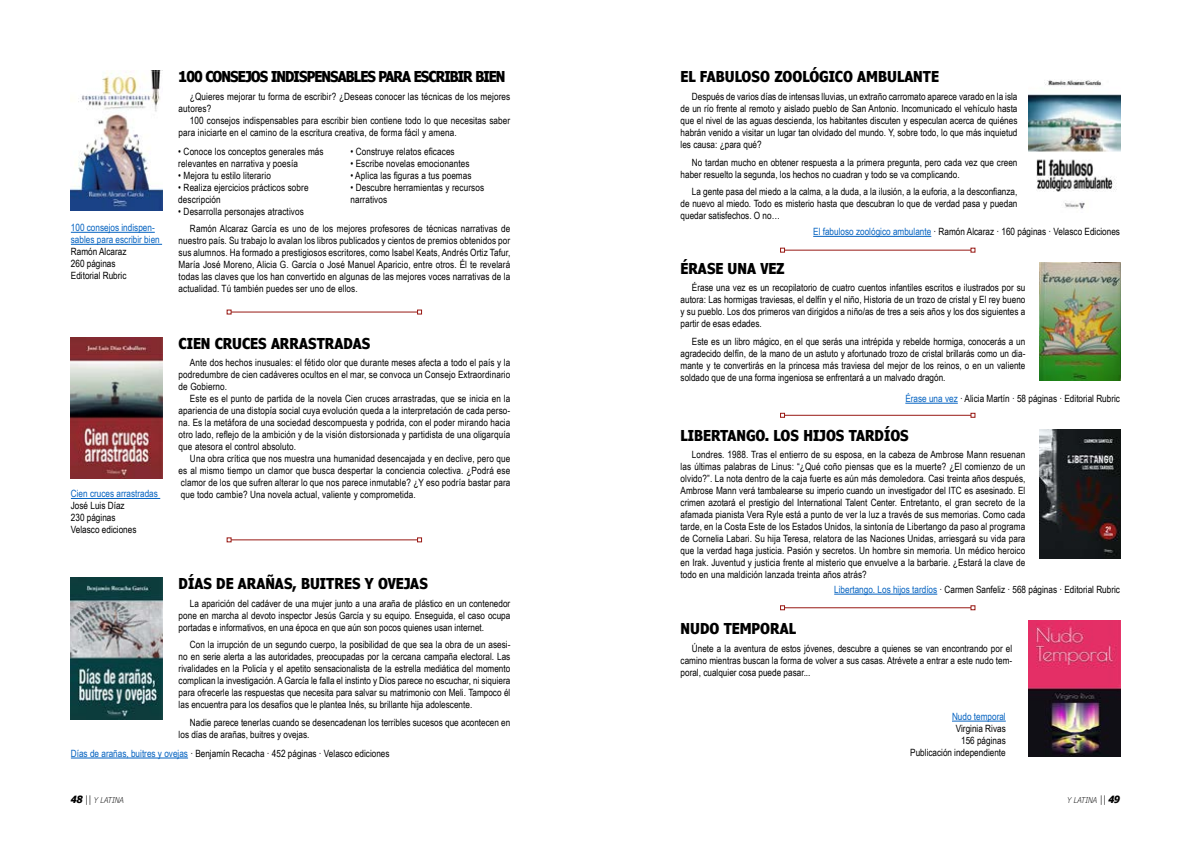
<style>
.page{position:relative;width:1191px;height:842px;background:#fff}
.page>*{position:absolute;margin:0;border:0;box-sizing:border-box;transform-origin:0 0}
.t1{font:700 condensed 15px "Verdana Pro";color:#000}
.t2{font:700 condensed 15px "Verdana Pro";letter-spacing:-.06em;color:#000}
.t3{font:10px/12px "Arial Narrow";color:#000;text-align:justify}
.t4{font:10px/12px "Arial Narrow";color:#0563c1}
.t5{font:italic 300 condensed 8px "Verdana Pro";color:#000}
.s1{color:#0563c1}
.s2{font-weight:700;font-size:10px}
.s3{font-size:10px}
</style>
<div class="page">
<hr style="left:231px;top:539px;width:186px;height:1px;background:#981914">
<svg style="left:227px;top:537px;width:5px;height:5px"></svg>
<svg style="left:417px;top:537px;width:5px;height:5px"></svg>
<hr style="left:231px;top:312px;width:186px;height:1px;background:#981914">
<svg style="left:227px;top:310px;width:5px;height:5px"></svg>
<svg style="left:417px;top:310px;width:5px;height:5px"></svg>
<img style="left:71px;top:578px;width:91px;height:141px">
<hr style="left:71px;top:758px;width:117px;height:1px;background:#0563c1">
<img style="left:71px;top:338px;width:91px;height:140px">
<hr style="left:71px;top:498px;width:89px;height:1px;background:#0563c1">
<img style="left:71px;top:71px;width:91px;height:140px">
<hr style="left:71px;top:232px;width:84px;height:1px;background:#0563c1">
<hr style="left:71px;top:244px;width:91px;height:1px;background:#0563c1">
<img style="left:1028px;top:620px;width:92px;height:137px">
<hr style="left:952px;top:721px;width:53px;height:1px;background:#0563c1">
<img style="left:1028px;top:80px;width:92px;height:129px">
<hr style="left:813px;top:236px;width:118px;height:1px;background:#0563c1">
<hr style="left:784px;top:250px;width:187px;height:1px;background:#981914">
<svg style="left:780px;top:248px;width:5px;height:5px"></svg>
<svg style="left:970px;top:248px;width:5px;height:5px"></svg>
<hr style="left:784px;top:607px;width:187px;height:1px;background:#981914">
<svg style="left:780px;top:605px;width:5px;height:5px"></svg>
<svg style="left:970px;top:605px;width:5px;height:5px"></svg>
<img style="left:1039px;top:429px;width:81px;height:130px">
<hr style="left:834px;top:594px;width:103px;height:1px;background:#0563c1">
<img style="left:1039px;top:262px;width:81px;height:118px">
<hr style="left:905px;top:403px;width:52px;height:1px;background:#0563c1">
<hr style="left:784px;top:415px;width:187px;height:1px;background:#981914">
<svg style="left:780px;top:413px;width:5px;height:5px"></svg>
<svg style="left:970px;top:413px;width:5px;height:5px"></svg>
<h1 class="t2" style="left:179px;top:67px;width:328px">100 CONSEJOS INDISPENSABLES PARA ESCRIBIR BIEN</h1>
<p class="t3" style="left:179px;top:90px;width:333px;text-indent:11px">¿Quieres mejorar tu forma de escribir? ¿Deseas conocer las técnicas de los mejores autores?</p>
<p class="t3" style="left:179px;top:114px;width:333px;text-indent:11px">100 consejos indispensables para escribir bien contiene todo lo que necesitas saber para iniciarte en el camino de la escritura creativa, de forma fácil y amena.</p>
<p class="t4" style="left:71px;top:221px;width:90px">100 consejos indispen&shy;sables para escribir bien</p>
<p class="t3" style="left:71px;top:245px;width:57px;text-align:left">Ramón Alcaraz<br>260 páginas<br>Editorial Rubric</p>
<p class="t3" style="left:178px;top:145px;width:147px">• Conoce los conceptos generales más relevantes en narrativa y poesía</p>
<p class="t3" style="left:178px;top:169px;width:94px">• Mejora tu estilo literario</p>
<p class="t3" style="left:178px;top:181px;width:132px">• Realiza ejercicios prácticos sobre descripción</p>
<p class="t3" style="left:178px;top:205px;width:127px">• Desarrolla personajes atractivos</p>
<p class="t3" style="left:350px;top:145px;width:106px">• Construye relatos eficaces</p>
<p class="t3" style="left:350px;top:157px;width:121px">• Escribe novelas emocionantes</p>
<p class="t3" style="left:350px;top:169px;width:123px">• Aplica las figuras a tus poemas</p>
<p class="t3" style="left:350px;top:181px;width:135px">• Descubre herramientas y recursos narrativos</p>
<p class="t3" style="left:179px;top:222px;width:333px;text-indent:11px">Ramón Alcaraz García es uno de los mejores profesores de técnicas narrativas de nuestro país. Su trabajo lo avalan los libros publicados y cientos de premios obtenidos por sus alumnos. Ha formado a prestigiosos escritores, como Isabel Keats, Andrés Ortiz Tafur, María José Moreno, Alicia G. García o José Manuel Aparicio, entre otros. Él te revelará todas las claves que los han convertido en algunas de las mejores voces narrativas de la actualidad. Tú también puedes ser uno de ellos.</p>
<h1 class="t1" style="left:179px;top:333px;width:193px">CIEN CRUCES ARRASTRADAS</h1>
<p class="t3" style="left:179px;top:356px;width:333px;text-indent:11px">Ante dos hechos inusuales: el fétido olor que durante meses afecta a todo el país y la podredumbre de cien cadáveres ocultos en el mar, se convoca un Consejo Extraordinario de Gobierno.</p>
<p class="t3" style="left:179px;top:392px;width:333px;text-indent:11px">Este es el punto de partida de la novela Cien cruces arrastradas, que se inicia en la apariencia de una distopía social cuya evolución queda a la interpretación de cada perso&shy;na. Es la metáfora de una sociedad descompuesta y podrida, con el poder mirando hacia otro lado, reflejo de la ambición y de la visión distorsionada y partidista de una oligarquía que atesora el control absoluto.</p>
<p class="t3" style="left:179px;top:452px;width:333px;text-indent:11px">Una obra crítica que nos muestra una humanidad desencajada y en declive, pero que es al mismo tiempo un clamor que busca despertar la conciencia colectiva. ¿Podrá ese clamor de los que sufren alterar lo que nos parece inmutable? ¿Y eso podría bastar para</p>
<p class="t4" style="left:71px;top:487px;width:89px">Cien cruces arrastradas</p>
<p class="t3" style="left:181px;top:488px;width:236px">que todo cambie? Una novela actual, valiente y comprometida.</p>
<p class="t3" style="left:71px;top:499px;width:67px;text-align:left">José Luis Díaz<br>230 páginas<br>Velasco ediciones</p>
<h1 class="t1" style="left:179px;top:573px;width:251px">DÍAS DE ARAÑAS, BUITRES Y OVEJAS</h1>
<p class="t3" style="left:179px;top:597px;width:333px;text-indent:11px">La aparición del cadáver de una mujer junto a una araña de plástico en un contenedor pone en marcha al devoto inspector Jesús García y su equipo. Enseguida, el caso ocupa portadas e informativos, en una época en que aún son pocos quienes usan internet.</p>
<p class="t3" style="left:179px;top:638px;width:333px;text-indent:11px">Con la irrupción de un segundo cuerpo, la posibilidad de que sea la obra de un asesi&shy;no en serie alerta a las autoridades, preocupadas por la cercana campaña electoral. Las rivalidades en la Policía y el apetito sensacionalista de la estrella mediática del momento complican la investigación. A García le falla el instinto y Dios parece no escuchar, ni siquiera para ofrecerle las respuestas que necesita para salvar su matrimonio con Meli. Tampoco él las encuentra para los desafíos que le plantea Inés, su brillante hija adolescente.</p>
<p class="t3" style="left:179px;top:716px;width:333px;text-indent:11px">Nadie parece tenerlas cuando se desencadenan los terribles sucesos que acontecen en los días de arañas, buitres y ovejas.</p>
<p class="t3" style="left:71px;top:747px;width:320px"><span class="s1">Días de arañas, buitres y ovejas</span> · Benjamín Recacha · 452 páginas · Velasco ediciones</p>
<h1 class="t1" style="left:680px;top:67px;width:260px">EL FABULOSO ZOOLÓGICO AMBULANTE</h1>
<p class="t3" style="left:680px;top:90px;width:338px;text-indent:11px">Después de varios días de intensas lluvias, un extraño carromato aparece varado en la isla de un río frente al remoto y aislado pueblo de San Antonio. Incomunicado el vehículo hasta que el nivel de las aguas descienda, los habitantes discuten y especulan acerca de quiénes habrán venido a visitar un lugar tan olvidado del mundo. Y, sobre todo, lo que más inquietud les causa: ¿para qué?</p>
<p class="t3" style="left:680px;top:156px;width:338px;text-indent:11px">No tardan mucho en obtener respuesta a la primera pregunta, pero cada vez que creen haber resuelto la segunda, los hechos no cuadran y todo se va complicando.</p>
<p class="t3" style="left:680px;top:185px;width:338px;text-indent:11px">La gente pasa del miedo a la calma, a la duda, a la ilusión, a la euforia, a la desconfianza, de nuevo al miedo. Todo es misterio hasta que descubran lo que de verdad pasa y puedan quedar satisfechos. O no…</p>
<p class="t3" style="left:813px;top:225px;width:308px"><span class="s1">El fabuloso zoológico ambulante</span> · Ramón Alcaraz · 160 páginas · Velasco Ediciones</p>
<h1 class="t1" style="left:680px;top:258px;width:105px">ÉRASE UNA VEZ</h1>
<p class="t3" style="left:680px;top:282px;width:346px;text-indent:11px">Érase una vez es un recopilatorio de cuatro cuentos infantiles escritos e ilustrados por su autora: Las hormigas traviesas, el delfín y el niño, Historia de un trozo de cristal y El rey bueno y su pueblo. Los dos primeros van dirigidos a niño/as de tres a seis años y los dos siguientes a partir de esas edades.</p>
<p class="t3" style="left:680px;top:335px;width:346px;text-indent:11px">Este es un libro mágico, en el que serás una intrépida y rebelde hormiga, conocerás a un agradecido delfín, de la mano de un astuto y afortunado trozo de cristal brillarás como un dia&shy;mante y te convertirás en la princesa más traviesa del mejor de los reinos, o en un valiente soldado que de una forma ingeniosa se enfrentará a un malvado dragón.</p>
<p class="t3" style="left:905px;top:392px;width:216px"><span class="s1">Érase una vez</span> · Alicia Martín · 58 páginas · Editorial Rubric</p>
<h1 class="t1" style="left:680px;top:425px;width:230px">LIBERTANGO. LOS HIJOS TARDÍOS</h1>
<p class="t3" style="left:680px;top:448px;width:346px;text-indent:11px">Londres. 1988. Tras el entierro de su esposa, en la cabeza de Ambrose Mann resuenan las últimas palabras de Linus: “¿Qué coño piensas que es la muerte? ¿El comienzo de un olvido?”. La nota dentro de la caja fuerte es aún más demoledora. Casi treinta años después, Ambrose Mann verá tambalearse su imperio cuando un investigador del ITC es asesinado. El crimen azotará el prestigio del International Talent Center. Entretanto, el gran secreto de la afamada pianista Vera Ryle está a punto de ver la luz a través de sus memorias. Como cada tarde, en la Costa Este de los Estados Unidos, la sintonía de Libertango da paso al programa de Cornelia Labari. Su hija Teresa, relatora de las Naciones Unidas, arriesgará su vida para que la verdad haga justicia. Pasión y secretos. Un hombre sin memoria. Un médico heroico en Irak. Juventud y justicia frente al misterio que envuelve a la barbarie. ¿Estará la clave de todo en una maldición lanzada treinta años atrás?</p>
<p class="t3" style="left:834px;top:583px;width:287px"><span class="s1">Libertango. Los hijos tardíos</span> · Carmen Sanfeliz · 568 páginas · Editorial Rubric</p>
<h1 class="t1" style="left:680px;top:618px;width:117px">NUDO TEMPORAL</h1>
<p class="t3" style="left:680px;top:642px;width:333px;text-indent:11px">Únete a la aventura de estos jóvenes, descubre a quienes se van encontrando por el camino mientras buscan la forma de volver a sus casas. Atrévete a entrar a este nudo tem&shy;poral, cualquier cosa puede pasar...</p>
<p class="t4" style="left:952px;top:710px;width:55px">Nudo temporal</p>
<p class="t3" style="left:910px;top:722px;width:97px;text-align:right">Virginia Rivas<br>156 páginas<br>Publicación independiente</p>
<p class="t5" style="left:71px;top:795px;width:54px"><span class="s2">48</span> <span class="s3">||</span> Y LATINA</p>
<p class="t5" style="left:1067px;top:795px;width:54px">Y LATINA <span class="s3">||</span> <span class="s2">49</span></p>
</div>
